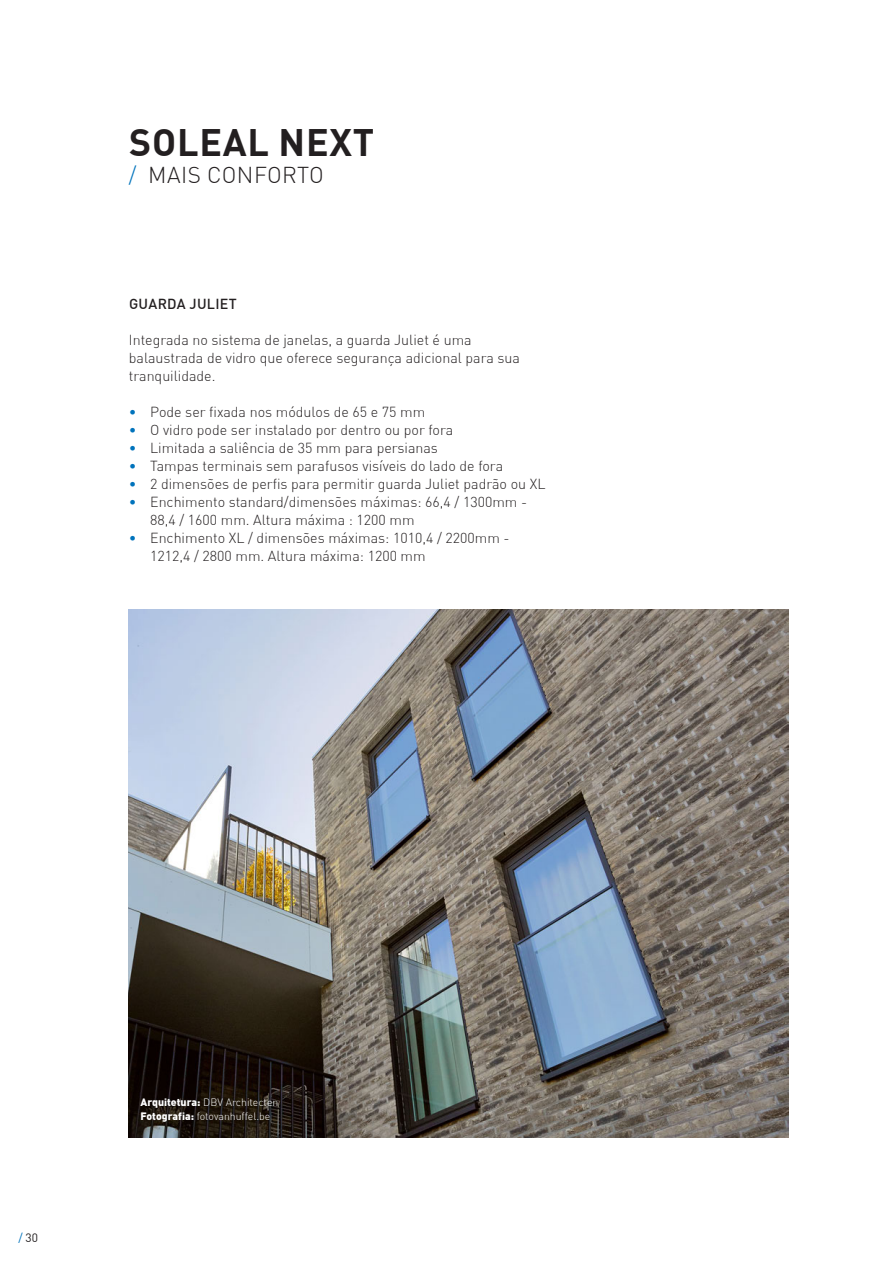
<style>
.page{position:relative;width:896px;height:1266px;background:#fff}
.page>*{position:absolute;margin:0;border:0;box-sizing:border-box;transform-origin:0 0}
.t1{font:700 37.5px "DIN Pro";letter-spacing:.02em;color:#231f20}
.t2{font:300 22.5px "DIN Pro";letter-spacing:.02em;color:#231f20}
.t3{font:300 14.25px/18px "DIN Pro";color:#231f20}
.t4{font:500 14.25px "DIN Pro";letter-spacing:.02em;color:#231f20}
.t5{font:12px "DIN Pro";color:#231f20}
.t6{font:300 10.5px/13.5px "DIN Pro";color:#fff}
.s1{color:#0073bc}
.s2{font-weight:900}
</style>
<div class="page">
<img style="left:128px;top:609px;width:660px;height:528px">
<h1 class="t1" style="left:129px;top:111px;width:246px">SOLEAL NEXT</h1>
<h2 class="t2" style="left:129px;top:157px;width:196px"><span class="s1">/</span> MAIS CONFORTO</h2>
<p class="t4" style="left:129px;top:292px;width:109px">GUARDA JULIET</p>
<p class="t3" style="left:129px;top:330px;width:392px">Integrada no sistema de janelas, a guarda Juliet é uma balaustrada de vidro que oferece segurança adicional para sua tranquilidade.</p>
<p class="t3" style="left:129px;top:402px;width:298px"><span class="s1">•</span> Pode ser fixada nos módulos de 65 e 75 mm</p>
<p class="t3" style="left:129px;top:420px;width:326px"><span class="s1">•</span> O vidro pode ser instalado por dentro ou por fora</p>
<p class="t3" style="left:129px;top:438px;width:310px"><span class="s1">•</span> Limitada a saliência de 35 mm para persianas</p>
<p class="t3" style="left:129px;top:456px;width:376px"><span class="s1">•</span> Tampas terminais sem parafusos visíveis do lado de fora</p>
<p class="t3" style="left:129px;top:474px;width:418px"><span class="s1">•</span> 2 dimensões de perfis para permitir guarda Juliet padrão ou XL</p>
<p class="t3" style="left:150px;top:492px;width:378px;text-indent:-21px"><span class="s1">•</span> Enchimento standard/dimensões máximas: 66,4 / 1300mm -<br>88,4 / 1600 mm. Altura máxima : 1200 mm</p>
<p class="t3" style="left:150px;top:528px;width:361px;text-indent:-21px"><span class="s1">•</span> Enchimento XL / dimensões máximas: 1010,4 / 2200mm -<br>1212,4 / 2800 mm. Altura máxima: 1200 mm</p>
<p class="t5" style="left:18px;top:1228px;width:21px"><span class="s1">/</span> 30</p>
<p class="t6" style="left:140px;top:1094px;width:139px"><span class="s2">Arquitetura:</span> DBV Architecten<br><span class="s2">Fotografia:</span> fotovanhuffel.be</p>
</div>
